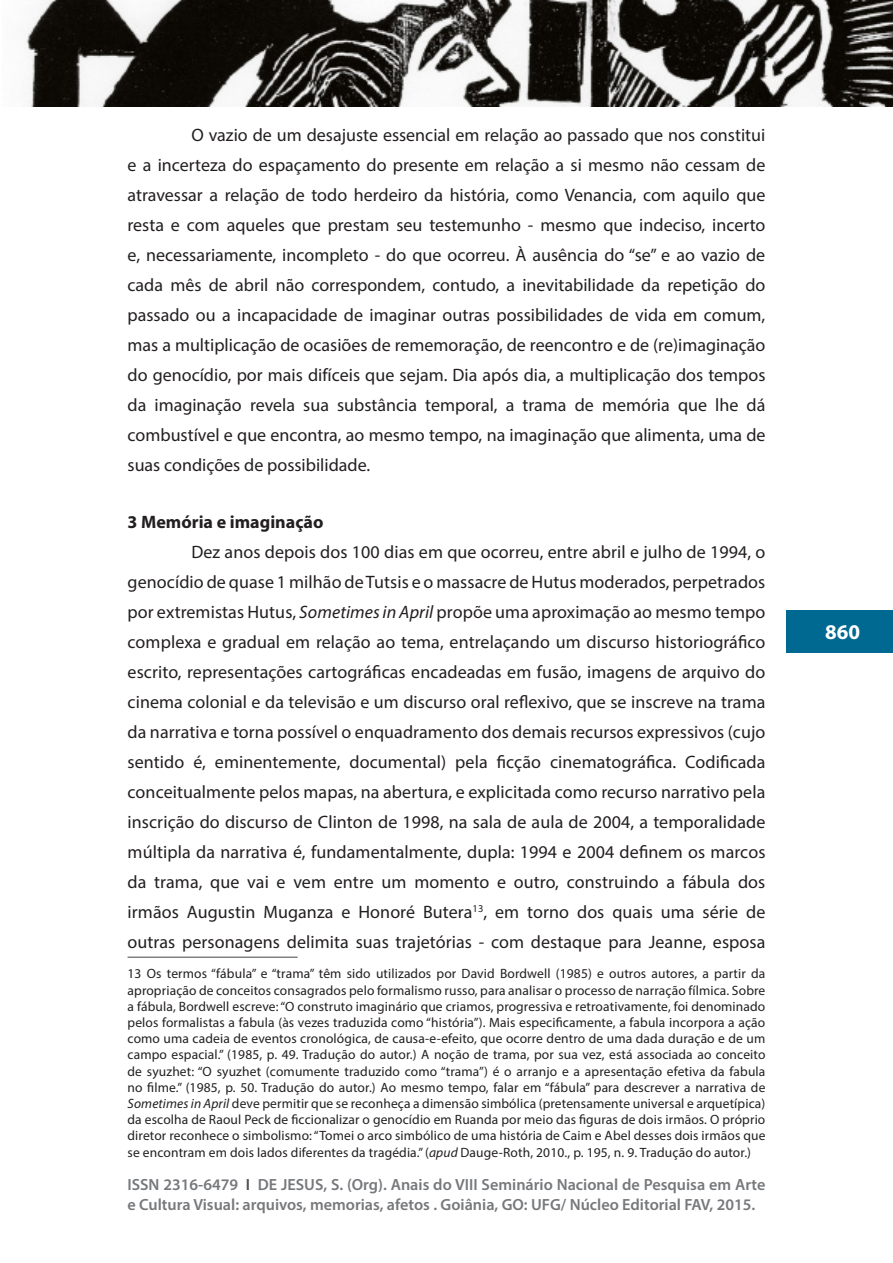
<style>
.page{position:relative;width:893px;height:1263px;background:#fff}
.page>*{position:absolute;margin:0;border:0;box-sizing:border-box;transform-origin:0 0}
.t1{font:700 21px "Myriad Pro";color:#fff}
.Texto_básico{font:18px/30px "Myriad Pro";color:#231f20;text-align:justify}
.subtitulos{font:700 18px "Myriad Pro";color:#231f20}
.t2{font:600 16.2px/19.5px "Myriad Pro";color:#76787b}
.notas_de_rodapé{font:13.5px/16.2px "Myriad Pro";letter-spacing:.01em;color:#231f20;text-align:justify}
.s1{font-style:italic}
.s2{color:#4b4c4d}
</style>
<div class="page">
<div style="left:787px;top:610px;width:106px;height:43px;background:#006991"></div>
<img style="left:25px;top:0;width:868px;height:106px">
<hr style="left:128px;top:957px;width:170px;height:1px;background:#57585a">
<p class="Texto_básico" style="left:128px;top:120px;width:639px;text-indent:64px">O vazio de um desajuste essencial em relação ao passado que nos constitui e a incerteza do espaçamento do presente em relação a si mesmo não cessam de atravessar a relação de todo herdeiro da história, como Venancia, com aquilo que resta e com aqueles que prestam seu testemunho - mesmo que indeciso, incerto e, necessariamente, incompleto - do que ocorreu. À ausência do “se” e ao vazio de cada mês de abril não correspondem, contudo, a inevitabilidade da repetição do passado ou a incapacidade de imaginar outras possibilidades de vida em comum, mas a multiplicação de ocasiões de rememoração, de reencontro e de (re)imaginação do genocídio, por mais difíceis que sejam. Dia após dia, a multiplicação dos tempos da imaginação revela sua substância temporal, a trama de memória que lhe dá combustível e que encontra, ao mesmo tempo, na imaginação que alimenta, uma de suas condições de possibilidade.</p>
<p class="subtitulos" style="left:128px;top:510px;width:197px">3 Memória e imaginação</p>
<p class="Texto_básico" style="left:128px;top:537px;width:639px;text-indent:64px">Dez anos depois dos 100 dias em que ocorreu, entre abril e julho de 1994, o genocídio de quase 1 milhão de Tutsis e o massacre de Hutus moderados, perpetrados por extremistas Hutus, <span class="s1">Sometimes in April</span> propõe uma aproximação ao mesmo tempo complexa e gradual em relação ao tema, entrelaçando um discurso historiográfico escrito, representações cartográficas encadeadas em fusão, imagens de arquivo do cinema colonial e da televisão e um discurso oral reflexivo, que se inscreve na trama da narrativa e torna possível o enquadramento dos demais recursos expressivos (cujo sentido é, eminentemente, documental) pela ficção cinematográfica. Codificada conceitualmente pelos mapas, na abertura, e explicitada como recurso narrativo pela inscrição do discurso de Clinton de 1998, na sala de aula de 2004, a temporalidade múltipla da narrativa é, fundamentalmente, dupla: 1994 e 2004 definem os marcos da trama, que vai e vem entre um momento e outro, construindo a fábula dos irmãos Augustin Muganza e Honoré Butera<sup>13</sup>, em torno dos quais uma série de outras personagens delimita suas trajetórias - com destaque para Jeanne, esposa</p>
<p class="notas_de_rodapé" style="left:128px;top:965px;width:639px">13 Os termos “fábula” e “trama” têm sido utilizados por David Bordwell (1985) e outros autores, a partir da apropriação de conceitos consagrados pelo formalismo russo, para analisar o processo de narração fílmica. Sobre a fábula, Bordwell escreve: “O construto imaginário que criamos, progressiva e retroativamente, foi denominado pelos formalistas a fabula (às vezes traduzida como “história”). Mais especificamente, a fabula incorpora a ação como uma cadeia de eventos cronológica, de causa-e-efeito, que ocorre dentro de uma dada duração e de um campo espacial.” (1985, p. 49. Tradução do autor.) A noção de trama, por sua vez, está associada ao conceito de syuzhet: “O syuzhet (comumente traduzido como “trama”) é o arranjo e a apresentação efetiva da fabula no filme.” (1985, p. 50. Tradução do autor.) Ao mesmo tempo, falar em “fábula” para descrever a narrativa de <span class="s1">Sometimes in April</span> deve permitir que se reconheça a dimensão simbólica (pretensamente universal e arquetípica) da escolha de Raoul Peck de ficcionalizar o genocídio em Ruanda por meio das figuras de dois irmãos. O próprio diretor reconhece o simbolismo: “Tomei o arco simbólico de uma história de Caim e Abel desses dois irmãos que se encontram em dois lados diferentes da tragédia.” (<span class="s1">apud</span> Dauge-Roth, 2010., p. 195, n. 9. Tradução do autor.)</p>
<p class="t2" style="left:128px;top:1174px;width:639px">ISSN 2316-6479 <span class="s2">I</span> DE JESUS, S. (Org). Anais do VIII Seminário Nacional de Pesquisa em Arte e Cultura Visual: arquivos, memorias, afetos . Goiânia, GO: UFG/ Núcleo Editorial FAV, 2015.</p>
<p class="t1" style="left:825px;top:619px;width:36px">860</p>
</div>
